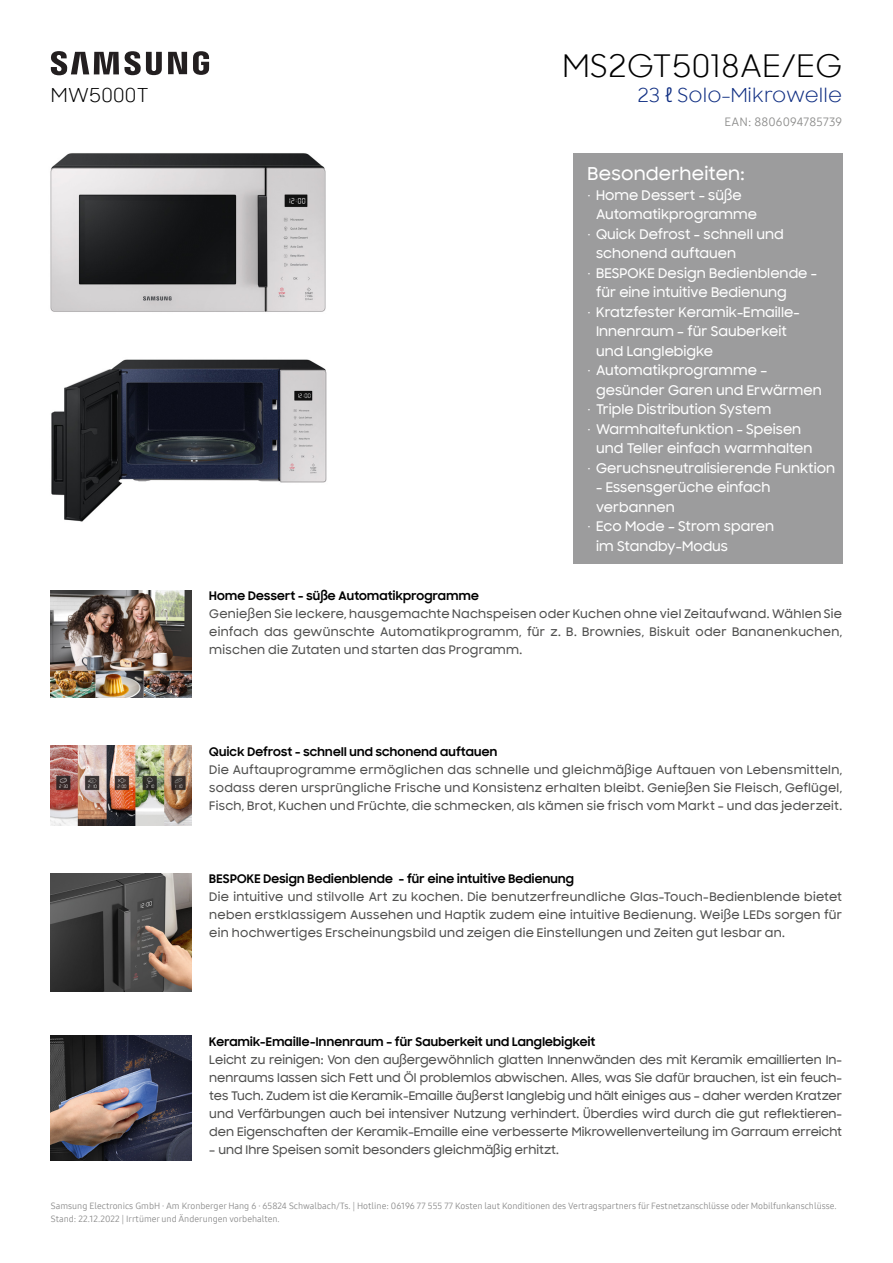
<style>
.page{position:relative;width:893px;height:1263px;background:#fff}
.page>*{position:absolute;margin:0;border:0;box-sizing:border-box;transform-origin:0 0}
.t1{font:31.5px "Samsung Sharp Sans";letter-spacing:.015em;color:#000}
.t2{font:19.5px "Samsung Sharp Sans";color:#102f83}
.t3{font:19.5px "Samsung Sharp Sans";letter-spacing:.015em;color:#000}
.t4{font:500 18px "Samsung Sharp Sans";letter-spacing:.01em;color:#fff}
.t5{font:500 13.5px "Samsung Sharp Sans";color:#fff}
.t6{font:500 12px/18px "Samsung Sharp Sans";letter-spacing:.015em;color:#50504f;text-align:justify}
.t7{font:700 12px "Samsung Sharp Sans";letter-spacing:.025em;color:#000}
.t8{font:12px "Samsung One 400";letter-spacing:.015em;color:#8c8c8b}
.t9{font:9px/13.5px "Samsung One 400";color:#8b8b8b}
.s1{font-family:"Samsung One 400"}
.s2{font-family:"Samsung One 400";font-weight:400}
</style>
<div class="page">
<svg style="left:51px;top:51px;width:158px;height:24px"></svg>
<div style="left:573px;top:153px;width:269px;height:410px;background:#9c9c9d"></div>
<img style="left:51px;top:590px;width:140px;height:107px">
<img style="left:51px;top:873px;width:140px;height:118px">
<img style="left:50px;top:153px;width:276px;height:159px">
<img style="left:51px;top:746px;width:140px;height:80px">
<img style="left:51px;top:1036px;width:140px;height:125px">
<img style="left:51px;top:359px;width:276px;height:163px">
<h1 class="t1" style="left:562px;top:51px;width:281px">MS2GT5018AE/EG</h1>
<h2 class="t3" style="left:51px;top:86px;width:99px">MW5000T</h2>
<h2 class="t2" style="left:637px;top:86px;width:206px">23 <span class="s1">ℓ</span> Solo-Mikrowelle</h2>
<p class="t8" style="left:724px;top:115px;width:119px">EAN: 8806094785739</p>
<h3 class="t4" style="left:587px;top:165px;width:158px">Besonderheiten:</h3>
<p class="t5" style="left:587px;top:189px;width:156px"><span class="s2">·</span> Home Dessert - süße</p>
<p class="t5" style="left:596px;top:208px;width:162px">Automatikprogramme</p>
<p class="t5" style="left:587px;top:228px;width:197px"><span class="s2">·</span> Quick Defrost - schnell und</p>
<p class="t5" style="left:596px;top:247px;width:141px">schonend auftauen</p>
<p class="t5" style="left:587px;top:267px;width:231px"><span class="s2">·</span> BESPOKE Design Bedienblende -</p>
<p class="t5" style="left:596px;top:286px;width:192px">für eine intuitive Bedienung</p>
<p class="t5" style="left:587px;top:306px;width:213px"><span class="s2">·</span> Kratzfester Keramik-Emaille-</p>
<p class="t5" style="left:596px;top:325px;width:192px">Innenraum – für Sauberkeit</p>
<p class="t5" style="left:596px;top:345px;width:118px">und Langlebigke</p>
<p class="t5" style="left:587px;top:364px;width:181px"><span class="s2">·</span> Automatikprogramme –</p>
<p class="t5" style="left:596px;top:384px;width:227px">gesünder Garen und Erwärmen</p>
<p class="t5" style="left:587px;top:403px;width:185px"><span class="s2">·</span> Triple Distribution System</p>
<p class="t5" style="left:587px;top:423px;width:215px"><span class="s2">·</span> Warmhaltefunktion - Speisen</p>
<p class="t5" style="left:596px;top:442px;width:218px">und Teller einfach warmhalten</p>
<p class="t5" style="left:587px;top:462px;width:249px"><span class="s2">·</span> Geruchsneutralisierende Funktion</p>
<p class="t5" style="left:596px;top:481px;width:176px">- Essensgerüche einfach</p>
<p class="t5" style="left:596px;top:501px;width:80px">verbannen</p>
<p class="t5" style="left:587px;top:520px;width:188px"><span class="s2">·</span> Eco Mode – Strom sparen</p>
<p class="t5" style="left:596px;top:540px;width:133px">im Standby-Modus</p>
<p class="t7" style="left:209px;top:590px;width:271px">Home Dessert - süße Automatikprogramme</p>
<p class="t6" style="left:209px;top:606px;width:634px">Genießen Sie leckere, hausgemachte Nachspeisen oder Kuchen ohne viel Zeitaufwand. Wählen Sie einfach das gewünschte Automatikprogramm, für z. B. Brownies, Biskuit oder Bananenkuchen, mischen die Zutaten und starten das Programm.</p>
<p class="t7" style="left:209px;top:746px;width:289px">Quick Defrost - schnell und schonend auftauen</p>
<p class="t6" style="left:209px;top:761px;width:634px">Die Auftauprogramme ermöglichen das schnelle und gleichmäßige Auftauen von Lebensmitteln, sodass deren ursprüngliche Frische und Konsistenz erhalten bleibt. Genießen Sie Fleisch, Geflügel, Fisch, Brot, Kuchen und Früchte, die schmecken, als kämen sie frisch vom Markt – und das jederzeit.</p>
<p class="t7" style="left:209px;top:873px;width:366px">BESPOKE Design Bedienblende - für eine intuitive Bedienung</p>
<p class="t6" style="left:209px;top:889px;width:634px">Die intuitive und stilvolle Art zu kochen. Die benutzerfreundliche Glas-Touch-Bedienblende bietet neben erstklassigem Aussehen und Haptik zudem eine intuitive Bedienung. Weiße LEDs sorgen für ein hochwertiges Erscheinungsbild und zeigen die Einstellungen und Zeiten gut lesbar an.</p>
<p class="t7" style="left:209px;top:1036px;width:387px">Keramik-Emaille-Innenraum – für Sauberkeit und Langlebigkeit</p>
<p class="t6" style="left:209px;top:1051px;width:634px">Leicht zu reinigen: Von den außergewöhnlich glatten Innenwänden des mit Keramik emaillierten In&shy;nenraums lassen sich Fett und Öl problemlos abwischen. Alles, was Sie dafür brauchen, ist ein feuch&shy;tes Tuch. Zudem ist die Keramik-Emaille äußerst langlebig und hält einiges aus – daher werden Kratzer und Verfärbungen auch bei intensiver Nutzung verhindert. Überdies wird durch die gut reflektieren&shy;den Eigenschaften der Keramik-Emaille eine verbesserte Mikrowellenverteilung im Garraum erreicht</p>
<p class="t6" style="left:209px;top:1141px;width:351px">– und Ihre Speisen somit besonders gleichmäßig erhitzt.</p>
<p class="t9" style="left:51px;top:1199px;width:787px">Samsung Electronics GmbH ∙ Am Kronberger Hang 6 ∙ 65824 Schwalbach/Ts. | Hotline: 06196 77 555 77 Kosten laut Konditionen des Vertragspartners für Festnetzanschlüsse oder Mobilfunkanschlüsse.<br>Stand: 22.12.2022 | Irrtümer und Änderungen vorbehalten.</p>
</div>
